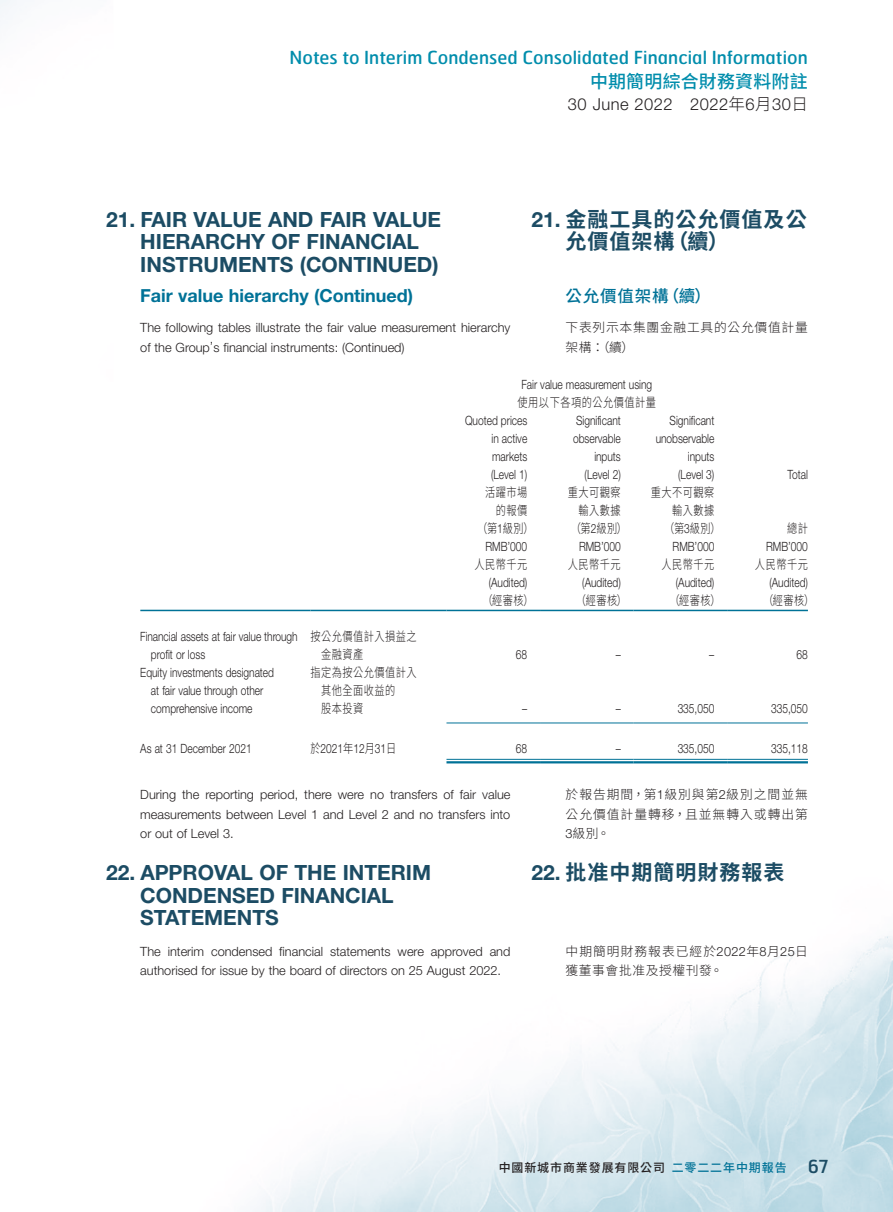
<style>
.page{position:relative;width:893px;height:1212px;background:#fff}
.page>*{position:absolute;margin:0;border:0;box-sizing:border-box;transform-origin:0 0}
.Heading_1{font:700 21px/22.5px "Helvetica Neue LT Std";color:#1c4c64}
.C_Heading_1{font:700 21px/22.5px "Source Han Sans TC";letter-spacing:.05em;color:#1c4c64}
.t1{font:18px "Hermes";letter-spacing:.005em;color:#008dac}
.Heading_2{font:700 18px "Helvetica Neue LT Std";color:#007297}
.t2{font:500 18px "Source Han Sans TC";letter-spacing:.005em;color:#008dac}
.t3{font:300 16.5px "Helvetica Neue LT Std";letter-spacing:.03em;color:#231f20}
.C_Heading_2{font:500 16.5px "Source Han Sans TC";letter-spacing:.05em;color:#007297}
.Body_Text{font:300 12.75px/18px "Helvetica Neue LT Std";color:#231f20;scale:.8 1}
.Body_Text-2{font:300 12.75px/19.5px "Helvetica Neue LT Std";color:#231f20}
.Body_Text-3{font:300 12.75px/18px "Source Han Sans TC";letter-spacing:.05em;color:#231f20;scale:.8 1}
.C_Body_Text{font:300 12.75px/19.5px "Source Han Sans TC";letter-spacing:.08em;color:#231f20;text-align:justify}
.C_Body_Text-2{font:300 12.75px/19.5px "Source Han Sans TC";letter-spacing:.06em;color:#231f20}
.t4{font:500 12px "Source Han Sans TC";letter-spacing:.075em;color:#231f20}
.s1{font-family:"Source Han Sans TC"}
.s2{font-family:"Helvetica Neue LT Std"}
.s3{color:#007297}
.s4{font-family:"Hermes";font-weight:400;font-size:18px;color:#1c4c64}
</style>
<div class="page">
<img style="left:0;top:0;width:893px;height:1212px">
<hr style="left:140px;top:610px;width:170px;height:1px;background:#007297">
<hr style="left:310px;top:610px;width:136px;height:1px;background:#007297">
<hr style="left:446px;top:610px;width:94px;height:1px;background:#007297">
<hr style="left:540px;top:610px;width:94px;height:1px;background:#007297">
<hr style="left:634px;top:610px;width:93px;height:1px;background:#007297">
<hr style="left:727px;top:610px;width:81px;height:1px;background:#007297">
<hr style="left:446px;top:722px;width:94px;height:1px;background:#007297">
<hr style="left:540px;top:722px;width:94px;height:1px;background:#007297">
<hr style="left:634px;top:722px;width:93px;height:1px;background:#007297">
<hr style="left:727px;top:722px;width:81px;height:1px;background:#007297">
<hr style="left:446px;top:759px;width:94px;height:1px;background:#007297">
<hr style="left:446px;top:761px;width:94px;height:2px;background:#007297">
<hr style="left:540px;top:759px;width:94px;height:1px;background:#007297">
<hr style="left:540px;top:761px;width:94px;height:2px;background:#007297">
<hr style="left:634px;top:759px;width:93px;height:1px;background:#007297">
<hr style="left:634px;top:761px;width:93px;height:2px;background:#007297">
<hr style="left:727px;top:759px;width:81px;height:1px;background:#007297">
<hr style="left:727px;top:761px;width:81px;height:2px;background:#007297">
<h2 class="t1" style="left:290px;top:46px;width:520px">Notes to Interim Condensed Consolidated Financial Information</h2>
<h2 class="t2" style="left:590px;top:71px;width:219px">中期簡明綜合財務資料附註</h2>
<p class="t3" style="left:568px;top:94px;width:241px">30 June 2022 2022<span class="s1">年</span>6<span class="s1">月</span>30<span class="s1">日</span></p>
<p class="Heading_1" style="left:140px;top:208px;width:302px;text-indent:-34px">21. FAIR VALUE AND FAIR VALUE<br>HIERARCHY OF FINANCIAL<br>INSTRUMENTS (CONTINUED)</p>
<p class="Heading_2" style="left:140px;top:284px;width:274px">Fair value hierarchy (Continued)</p>
<p class="Body_Text-2" style="left:140px;top:318px;width:372px">The following tables illustrate the fair value measurement hierarchy of the Group’s financial instruments: (Continued)</p>
<p class="C_Heading_1" style="left:566px;top:208px;width:243px;text-indent:-34px"><span class="s2">21.</span> 金融工具的公允價值及公允價值架構（續）</p>
<p class="C_Heading_2" style="left:566px;top:287px;width:147px">公允價值架構（續）</p>
<p class="C_Body_Text-2" style="left:566px;top:318px;width:244px">下表列示本集團金融工具的公允價值計量架構：（續）</p>
<p class="Body_Text" style="left:521px;top:375px;width:165px">Fair value measurement using</p>
<p class="Body_Text-3" style="left:518px;top:394px;width:175px">使用以下各項的公允價值計量</p>
<p class="Body_Text" style="left:465px;top:411px;width:79px">Quoted prices</p>
<p class="Body_Text" style="left:491px;top:429px;width:46px">in active</p>
<p class="Body_Text" style="left:492px;top:447px;width:46px">markets</p>
<p class="Body_Text" style="left:491px;top:465px;width:47px">(Level 1)</p>
<p class="Body_Text" style="left:576px;top:411px;width:57px">Significant</p>
<p class="Body_Text" style="left:573px;top:429px;width:61px">observable</p>
<p class="Body_Text" style="left:594px;top:447px;width:35px">inputs</p>
<p class="Body_Text" style="left:585px;top:465px;width:47px">(Level 2)</p>
<p class="Body_Text" style="left:670px;top:411px;width:57px">Significant</p>
<p class="Body_Text" style="left:656px;top:429px;width:75px">unobservable</p>
<p class="Body_Text" style="left:688px;top:447px;width:35px">inputs</p>
<p class="Body_Text" style="left:678px;top:465px;width:47px">(Level 3)</p>
<p class="Body_Text" style="left:788px;top:465px;width:27px">Total</p>
<p class="Body_Text-3" style="left:485px;top:484px;width:54px">活躍市場</p>
<p class="Body_Text-3" style="left:496px;top:502px;width:41px">的報價</p>
<p class="Body_Text-3" style="left:477px;top:520px;width:72px">（第<span class="s2">1</span>級別）</p>
<p class="Body_Text-3" style="left:568px;top:484px;width:68px">重大可觀察</p>
<p class="Body_Text-3" style="left:579px;top:502px;width:54px">輸入數據</p>
<p class="Body_Text-3" style="left:571px;top:520px;width:72px">（第<span class="s2">2</span>級別）</p>
<p class="Body_Text-3" style="left:651px;top:484px;width:81px">重大不可觀察</p>
<p class="Body_Text-3" style="left:672px;top:502px;width:54px">輸入數據</p>
<p class="Body_Text-3" style="left:664px;top:520px;width:72px">（第<span class="s2">3</span>級別）</p>
<p class="Body_Text-3" style="left:787px;top:520px;width:28px">總計</p>
<p class="Body_Text" style="left:151px;top:627px;width:185px;text-indent:-11px">Financial assets at fair value through profit or loss</p>
<p class="Body_Text-3" style="left:321px;top:628px;width:121px;text-indent:-11px">按公允價值計入損益之金融資產</p>
<p class="Body_Text" style="left:151px;top:663px;width:155px;text-indent:-11px">Equity investments designated at fair value through other comprehensive income</p>
<p class="Body_Text-3" style="left:321px;top:664px;width:121px;text-indent:-11px">指定為按公允價值計入其他全面收益的<br>股本投資</p>
<p class="Body_Text" style="left:485px;top:537px;width:54px">RMB’000</p>
<p class="Body_Text" style="left:579px;top:537px;width:54px">RMB’000</p>
<p class="Body_Text" style="left:673px;top:537px;width:54px">RMB’000</p>
<p class="Body_Text" style="left:766px;top:537px;width:54px">RMB’000</p>
<p class="Body_Text-3" style="left:474px;top:556px;width:68px">人民幣千元</p>
<p class="Body_Text-3" style="left:568px;top:556px;width:68px">人民幣千元</p>
<p class="Body_Text-3" style="left:661px;top:556px;width:68px">人民幣千元</p>
<p class="Body_Text-3" style="left:755px;top:556px;width:68px">人民幣千元</p>
<p class="Body_Text" style="left:489px;top:573px;width:50px">(Audited)</p>
<p class="Body_Text" style="left:582px;top:573px;width:50px">(Audited)</p>
<p class="Body_Text" style="left:676px;top:573px;width:50px">(Audited)</p>
<p class="Body_Text" style="left:769px;top:573px;width:50px">(Audited)</p>
<p class="Body_Text-3" style="left:482px;top:592px;width:65px">（經審核）</p>
<p class="Body_Text-3" style="left:576px;top:592px;width:65px">（經審核）</p>
<p class="Body_Text-3" style="left:669px;top:592px;width:65px">（經審核）</p>
<p class="Body_Text-3" style="left:763px;top:592px;width:65px">（經審核）</p>
<p class="Body_Text" style="left:516px;top:645px;width:16px">68</p>
<p class="Body_Text" style="left:616px;top:645px;width:8px">–</p>
<p class="Body_Text" style="left:709px;top:645px;width:8px">–</p>
<p class="Body_Text" style="left:797px;top:645px;width:16px">68</p>
<p class="Body_Text" style="left:522px;top:699px;width:8px">–</p>
<p class="Body_Text" style="left:616px;top:699px;width:8px">–</p>
<p class="Body_Text" style="left:678px;top:699px;width:47px">335,050</p>
<p class="Body_Text" style="left:771px;top:699px;width:47px">335,050</p>
<p class="Body_Text" style="left:140px;top:740px;width:141px">As at 31 December 2021</p>
<p class="Body_Text" style="left:310px;top:740px;width:109px"><span class="s1">於</span>2021<span class="s1">年</span>12<span class="s1">月</span>31<span class="s1">日</span></p>
<p class="Body_Text" style="left:516px;top:740px;width:16px">68</p>
<p class="Body_Text" style="left:616px;top:740px;width:8px">–</p>
<p class="Body_Text" style="left:678px;top:740px;width:47px">335,050</p>
<p class="Body_Text" style="left:771px;top:740px;width:47px">335,118</p>
<p class="Body_Text-2" style="left:140px;top:785px;width:372px;text-align:justify">During the reporting period, there were no transfers of fair value measurements between Level 1 and Level 2 and no transfers into or out of Level 3.</p>
<p class="Heading_1" style="left:140px;top:861px;width:292px;text-indent:-34px">22. APPROVAL OF THE INTERIM<br>CONDENSED FINANCIAL<br>STATEMENTS</p>
<p class="Body_Text-2" style="left:140px;top:941px;width:372px">The interim condensed financial statements were approved and authorised for issue by the board of directors on 25 August 2022.</p>
<p class="C_Body_Text" style="left:566px;top:785px;width:244px">於報告期間，第<span class="s2">1</span>級別與第<span class="s2">2</span>級別之間並無公允價值計量轉移，且並無轉入或轉出第<span class="s2">3</span>級別。</p>
<p class="C_Heading_1" style="left:531px;top:862px;width:255px"><span class="s2">22.</span> 批准中期簡明財務報表</p>
<p class="C_Body_Text" style="left:566px;top:941px;width:244px">中期簡明財務報表已經於<span class="s2">2022</span>年<span class="s2">8</span>月<span class="s2">25</span>日獲董事會批准及授權刊發。</p>
<p class="t4" style="left:499px;top:1161px;width:332px">中國新城市商業發展有限公司<span class="s3">二零二二年中期報告</span> <span class="s4">67</span></p>
</div>
